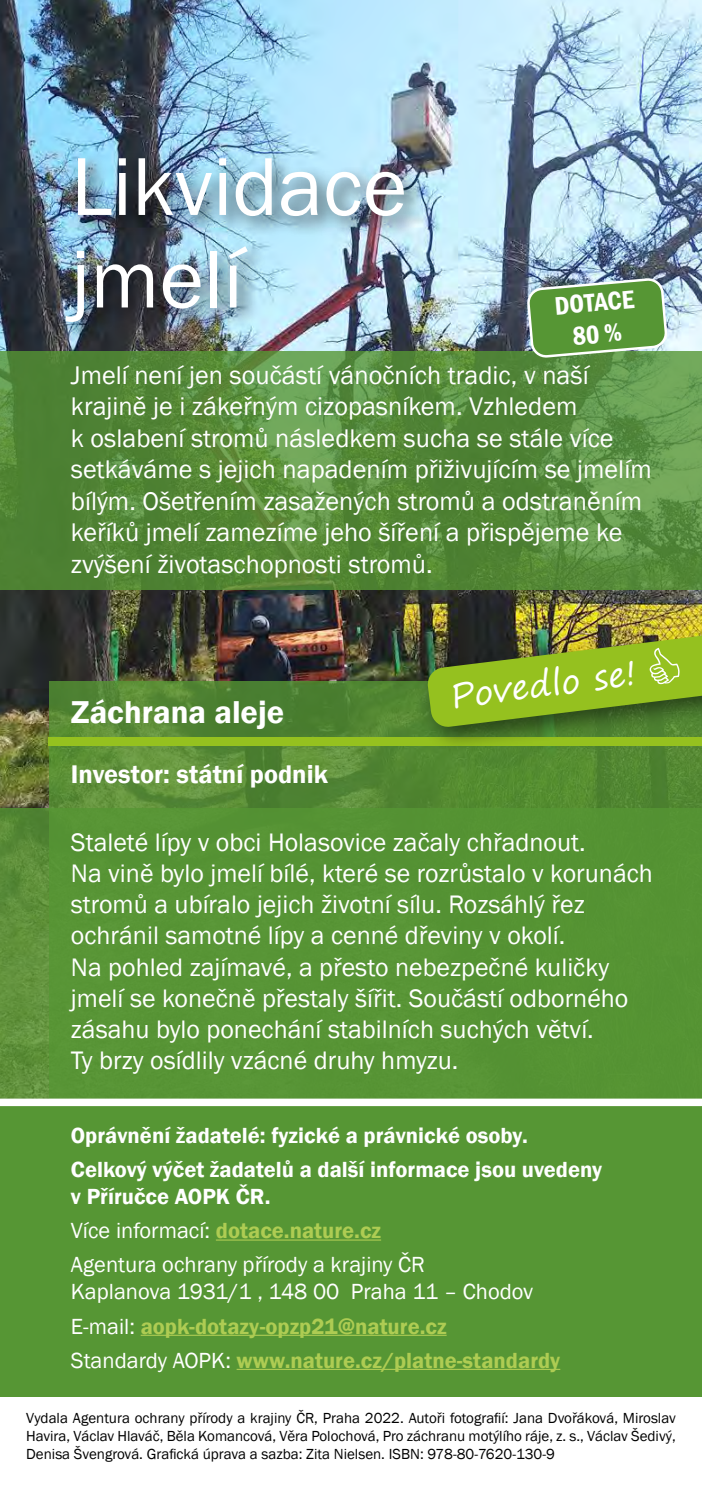
<style>
.page{position:relative;width:702px;height:1489px;background:#fff}
.page>*{position:absolute;margin:0;border:0;box-sizing:border-box;transform-origin:0 0}
.t1{font:85px/92.5px "Franklin Gothic";color:#fff}
.t2{font:34px "Segoe Print";color:#fff}
.t3{font:600 32.5px "Franklin Gothic";color:#fff}
.t4{font:26.25px/31.5px "Franklin Gothic";color:#fff}
.t5{font:600 26.25px "Franklin Gothic";color:#fff}
.t6{font:600 condensed 26.25px/31.5px "Franklin Gothic";color:#fff;text-align:center}
.t7{font:26px/31.2px "Franklin Gothic";color:#fff}
.t8{font:600 22.5px/34px "Franklin Gothic";color:#aecc53}
.t9{font:600 22.5px/34px "Franklin Gothic";color:#fff}
.t10{font:22.5px/34px "Franklin Gothic";color:#fff}
.t11{font:15px/18px "Franklin Gothic";color:#000;text-align:justify}
.s1{font-weight:600}
.s2{font-weight:600;color:#aecc53}
.s3{font-weight:400;color:#fff}
</style>
<div class="page">
<img style="left:0;top:0;width:702px;height:808px">
<svg style="left:49px;top:681px;width:653px;height:127px;fill:#538832"></svg>
<div style="left:58px;top:151px;width:367px;height:193px;background:#000;opacity:.65"></div>
<svg style="left:0;top:351px;width:702px;height:238px;fill:#528536"></svg>
<div style="left:0;top:808px;width:702px;height:293px;background:#569634"></div>
<div style="left:0;top:1104px;width:702px;height:292px;background:#569634"></div>
<hr style="left:216px;top:1239px;width:165px;height:1px;background:#aecc53">
<hr style="left:141px;top:1334px;width:305px;height:1px;background:#aecc53">
<hr style="left:236px;top:1368px;width:324px;height:1px;background:#aecc53">
<div style="left:49px;top:736px;width:653px;height:9px;background:#95c11f"></div>
<div style="left:418px;top:622px;width:284px;height:131px;background:#000;opacity:.5"></div>
<svg style="left:528px;top:279px;width:138px;height:78px"></svg>
<div style="left:0;top:1098px;width:702px;height:8px;background:#fff"></div>
<img style="left:427px;top:630px;width:275px;height:97px">
<h1 class="t1" style="left:71px;top:142px;width:338px">Likvidace jmelí</h1>
<p class="t6" style="left:553px;top:290px;width:81px;rotate:-5deg">DOTACE<br>80 %</p>
<p class="t4" style="left:71px;top:359px;width:582px">Jmelí není jen součástí vánočních tradic, v naší krajině je i zákeřným cizopasníkem. Vzhledem<br>k oslabení stromů následkem sucha se stále více setkáváme s jejich napadením přiživujícím se jmelím bílým. Ošetřením zasažených stromů a odstraněním keříků jmelí zamezíme jeho šíření a přispějeme ke zvýšení životaschopnosti stromů.</p>
<p class="t3" style="left:71px;top:692px;width:215px">Záchrana aleje</p>
<p class="t5" style="left:71px;top:757px;width:258px">Investor: státní podnik</p>
<h2 class="t2" style="left:447px;top:665px;width:188px;rotate:-7deg">Povedlo se!</h2>
<p class="t7" style="left:71px;top:827px;width:583px">Staleté lípy v obci Holasovice začaly chřadnout.<br>Na vině bylo jmelí bílé, které se rozrůstalo v korunách stromů a ubíralo jejich životní sílu. Rozsáhlý řez ochránil samotné lípy a cenné dřeviny v okolí.<br>Na pohled zajímavé, a přesto nebezpečné kuličky jmelí se konečně přestaly šířit. Součástí odborného zásahu bylo ponechání stabilních suchých větví.<br>Ty brzy osídlily vzácné druhy hmyzu.</p>
<p class="t9" style="left:71px;top:1118px;width:533px">Oprávnění žadatelé: fyzické a právnické osoby.<br>Celkový výčet žadatelů a další informace jsou uvedeny</p>
<p class="t10" style="left:71px;top:1180px;width:355px"><span class="s1">v Příručce AOPK ČR.<br></span>Více informací: <span class="s2">dotace.nature.cz<br></span>Agentura ochrany přírody a krajiny ČR</p>
<p class="t8" style="left:71px;top:1275px;width:491px"><span class="s3">Kaplanova 1931/1 , 148 00 Praha 11 – Chodov<br>E-mail:</span> aopk-dotazy-opzp21@nature.cz<br><span class="s3">Standardy AOPK:</span> www.nature.cz/platne-standardy</p>
<p class="t11" style="left:26px;top:1408px;width:651px">Vydala Agentura ochrany přírody a krajiny ČR, Praha 2022. Autoři fotografií: Jana Dvořáková, Miroslav Havira, Václav Hlaváč, Běla Komancová, Věra Polochová, Pro záchranu motýlího ráje, z. s., Václav Šedivý, Denisa Švengrová. Grafická úprava a sazba: Zita Nielsen. ISBN: 978-80-7620-130-9</p>
</div>
